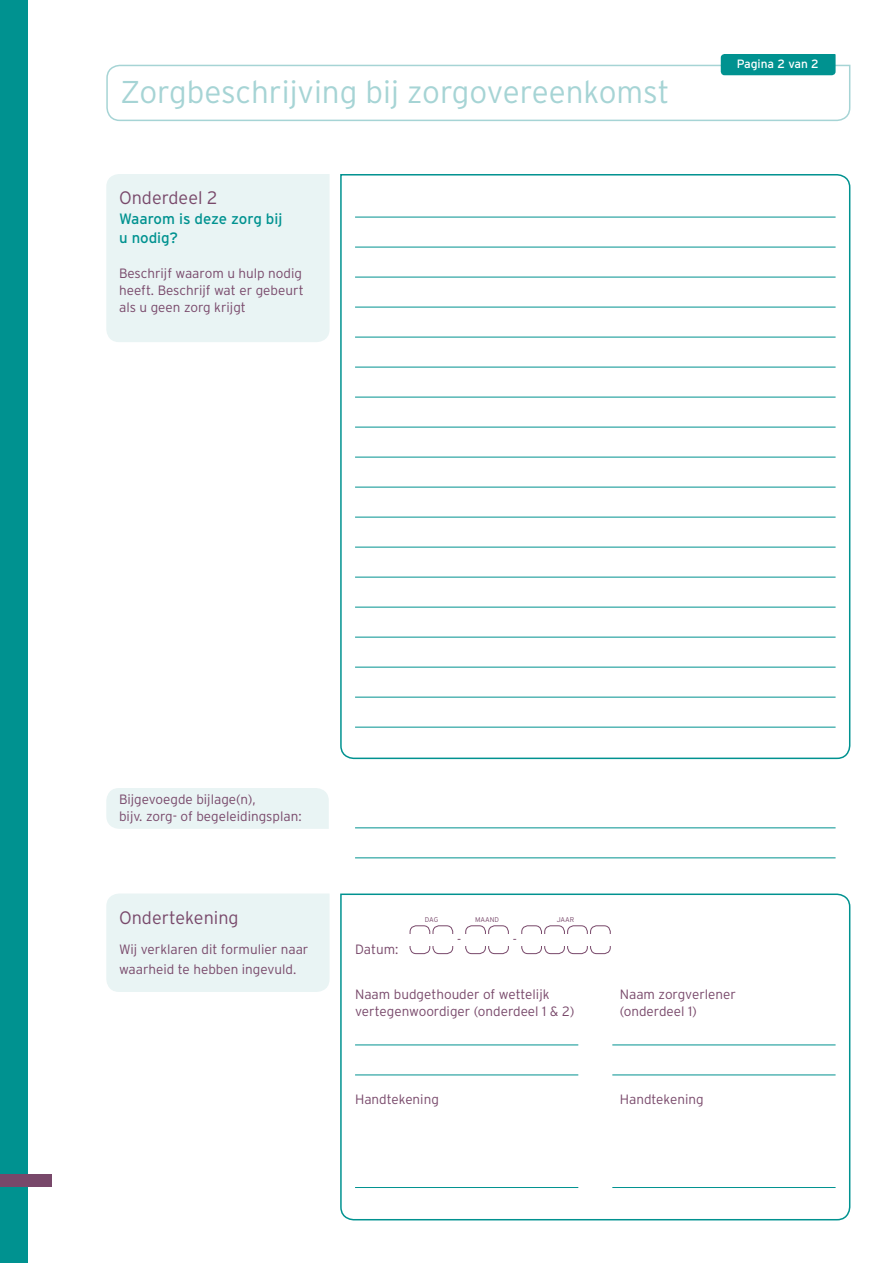
<style>
.page{position:relative;width:893px;height:1263px;background:#fff}
.page>*{position:absolute;margin:0;border:0;box-sizing:border-box;transform-origin:0 0}
.kop_groot_16_pt_paar{font:300 31.5px "Interstate";color:#a6d4d5}
.platte_tekst{font:300 18px "Interstate";color:#78486a}
.platte_tekst-2{font:15px/19.5px "Interstate";color:#009290}
.platte_tekst-3{font:300 13.5px/17.2px "Interstate";color:#78486a}
.platte_tekst-4{font:300 12.6px "Interstate";color:#78486a}
.t1{font:12px "Interstate";color:#fff}
.platte_tekst-5{font:300 6.9px "Interstate";color:#78486a}
</style>
<div class="page">
<svg style="left:340px;top:893px;width:511px;height:328px"></svg>
<div style="left:521px;top:925px;width:21px;height:29px;border:1px solid #78486a;border-radius:6px"></div>
<div style="left:519px;top:934px;width:26px;height:11px;background:#fff"></div>
<div style="left:544px;top:925px;width:21px;height:29px;border:1px solid #78486a;border-radius:6px"></div>
<div style="left:542px;top:934px;width:26px;height:11px;background:#fff"></div>
<div style="left:567px;top:925px;width:21px;height:29px;border:1px solid #78486a;border-radius:6px"></div>
<div style="left:564px;top:934px;width:26px;height:11px;background:#fff"></div>
<div style="left:590px;top:925px;width:21px;height:29px;border:1px solid #78486a;border-radius:6px"></div>
<div style="left:587px;top:934px;width:26px;height:11px;background:#fff"></div>
<div style="left:410px;top:925px;width:20px;height:29px;border:1px solid #78486a;border-radius:6px"></div>
<div style="left:407px;top:934px;width:26px;height:11px;background:#fff"></div>
<div style="left:433px;top:925px;width:20px;height:29px;border:1px solid #78486a;border-radius:6px"></div>
<div style="left:430px;top:934px;width:26px;height:11px;background:#fff"></div>
<div style="left:465px;top:925px;width:21px;height:29px;border:1px solid #78486a;border-radius:6px"></div>
<div style="left:463px;top:934px;width:26px;height:11px;background:#fff"></div>
<div style="left:488px;top:925px;width:21px;height:29px;border:1px solid #78486a;border-radius:6px"></div>
<div style="left:485px;top:934px;width:26px;height:11px;background:#fff"></div>
<div style="left:106px;top:788px;width:223px;height:41px;background:#e9f4f4"></div>
<div style="left:106px;top:174px;width:224px;height:168px;background:#e9f4f4"></div>
<div style="left:106px;top:893px;width:224px;height:99px;background:#e9f4f4"></div>
<div style="left:0;top:0;width:28px;height:1263px;background:#009290"></div>
<svg style="left:340px;top:174px;width:511px;height:586px"></svg>
<hr style="left:355px;top:217px;width:481px;height:1px;background:#009290">
<hr style="left:355px;top:247px;width:481px;height:1px;background:#009290">
<hr style="left:355px;top:277px;width:481px;height:1px;background:#009290">
<hr style="left:355px;top:307px;width:481px;height:1px;background:#009290">
<hr style="left:355px;top:337px;width:481px;height:1px;background:#009290">
<hr style="left:355px;top:367px;width:481px;height:1px;background:#009290">
<hr style="left:355px;top:397px;width:481px;height:1px;background:#009290">
<hr style="left:355px;top:427px;width:481px;height:1px;background:#009290">
<hr style="left:355px;top:457px;width:481px;height:1px;background:#009290">
<hr style="left:355px;top:487px;width:481px;height:1px;background:#009290">
<hr style="left:355px;top:517px;width:481px;height:1px;background:#009290">
<hr style="left:355px;top:547px;width:481px;height:1px;background:#009290">
<hr style="left:355px;top:577px;width:481px;height:1px;background:#009290">
<hr style="left:355px;top:607px;width:481px;height:1px;background:#009290">
<hr style="left:355px;top:637px;width:481px;height:1px;background:#009290">
<hr style="left:355px;top:667px;width:481px;height:1px;background:#009290">
<hr style="left:355px;top:697px;width:481px;height:1px;background:#009290">
<hr style="left:355px;top:727px;width:481px;height:1px;background:#009290">
<hr style="left:355px;top:1045px;width:223px;height:1px;background:#009290">
<hr style="left:355px;top:1075px;width:223px;height:1px;background:#009290">
<hr style="left:612px;top:1045px;width:224px;height:1px;background:#009290">
<hr style="left:612px;top:1075px;width:224px;height:1px;background:#009290">
<hr style="left:355px;top:1187px;width:223px;height:1px;background:#009290">
<hr style="left:612px;top:1187px;width:224px;height:1px;background:#009290">
<svg style="left:106px;top:54px;width:745px;height:68px"></svg>
<hr style="left:355px;top:828px;width:481px;height:1px;background:#009290">
<hr style="left:355px;top:858px;width:481px;height:1px;background:#009290">
<div style="left:0;top:1174px;width:51px;height:12px;background:#78486a"></div>
<p class="kop_groot_16_pt_paar" style="left:121px;top:72px;width:550px">Zorgbeschrijving bij zorgovereenkomst</p>
<p class="platte_tekst" style="left:119px;top:187px;width:100px">Onderdeel 2</p>
<p class="platte_tekst-2" style="left:119px;top:208px;width:165px">Waarom is deze zorg bij u nodig?</p>
<p class="platte_tekst-3" style="left:119px;top:264px;width:186px">Beschrijf waarom u hulp nodig heeft. Beschrijf wat er gebeurt als u geen zorg krijgt</p>
<p class="t1" style="left:737px;top:56px;width:83px">Pagina 2 van 2</p>
<p class="platte_tekst-3" style="left:119px;top:791px;width:184px">Bijgevoegde bijlage(n),<br>bijv. zorg- of begeleidingsplan:</p>
<p class="platte_tekst" style="left:119px;top:907px;width:121px">Ondertekening</p>
<p class="platte_tekst-3" style="left:119px;top:939px;width:191px;line-height:19.5px">Wij verklaren dit formulier naar waarheid te hebben ingevuld.</p>
<p class="platte_tekst-5" style="left:425px;top:915px;width:15px">DAG</p>
<p class="platte_tekst-5" style="left:557px;top:915px;width:19px">JAAR</p>
<p class="platte_tekst-4" style="left:457px;top:932px;width:6px">-</p>
<p class="platte_tekst-5" style="left:475px;top:915px;width:26px">MAAND</p>
<p class="platte_tekst-4" style="left:513px;top:932px;width:6px">-</p>
<p class="platte_tekst-3" style="left:355px;top:941px;width:45px">Datum:</p>
<p class="platte_tekst-3" style="left:355px;top:986px;width:221px">Naam budgethouder of wettelijk vertegenwoordiger (onderdeel 1 &amp; 2)</p>
<p class="platte_tekst-3" style="left:620px;top:986px;width:118px">Naam zorgverlener (onderdeel 1)</p>
<p class="platte_tekst-3" style="left:355px;top:1091px;width:85px">Handtekening</p>
<p class="platte_tekst-3" style="left:620px;top:1091px;width:85px">Handtekening</p>
</div>
